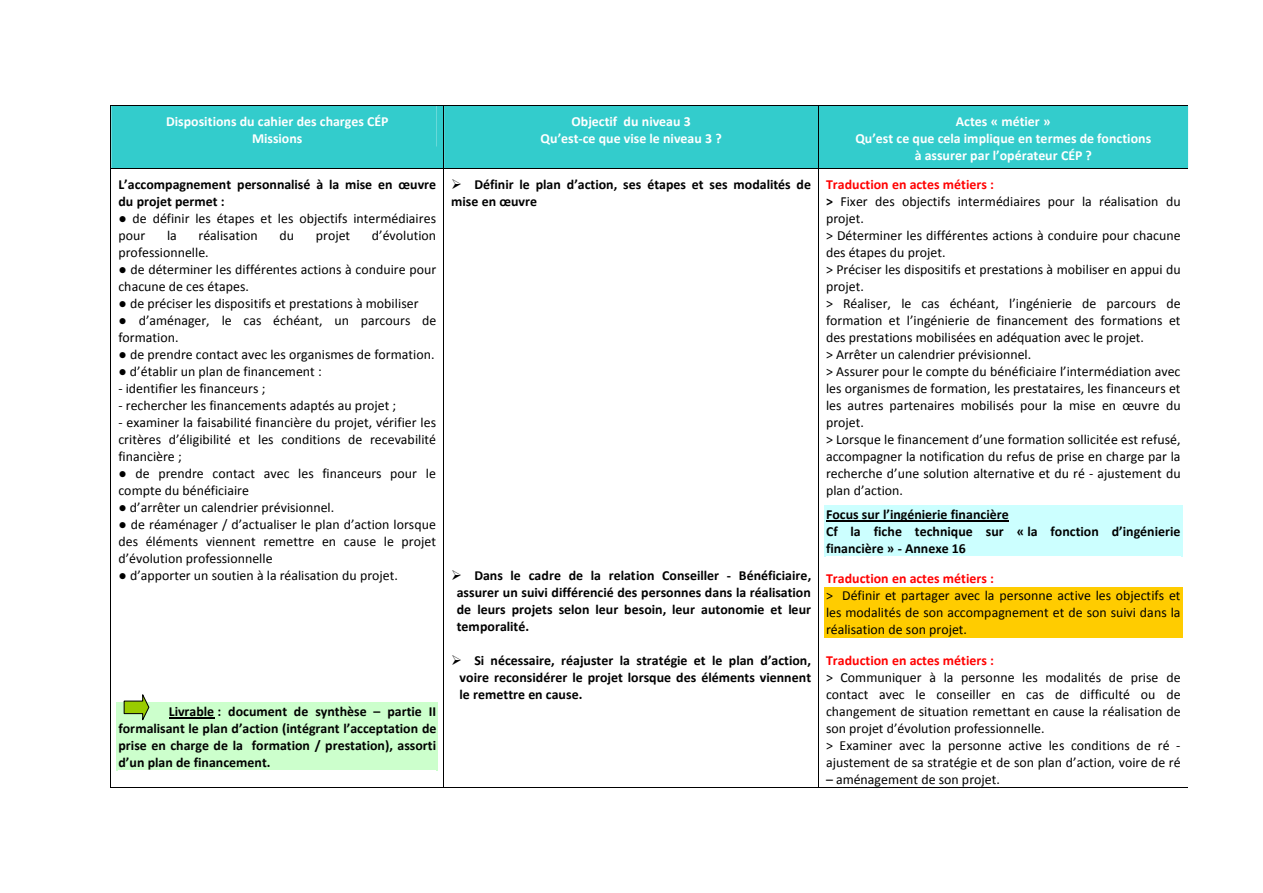
<style>
.page{position:relative;width:1263px;height:893px;background:#fff}
.page>*{position:absolute;margin:0;border:0;box-sizing:border-box;transform-origin:0 0}
.t1{font:13.8px/17px "Calibri";color:#000}
.t2{font:700 13.8px/17px "Calibri";color:#000}
.t3{font:700 13.8px/17.1px "Calibri";color:#fff;text-align:center}
.t4{font:700 13.8px "Calibri";color:#f00}
.s1{font-family:"Times New Roman"}
.s2{font-weight:700;color:#f00}
.s3{font-weight:700}
</style>
<div class="page">
<div style="left:116px;top:703px;width:322px;height:17px;background:#cfc"></div>
<hr style="left:169px;top:717px;width:45px;height:1px;background:#000">
<div style="left:116px;top:720px;width:322px;height:16px;background:#cfc"></div>
<div style="left:116px;top:736px;width:322px;height:17px;background:#cfc"></div>
<div style="left:116px;top:753px;width:322px;height:17px;background:#cfc"></div>
<div style="left:824px;top:505px;width:358px;height:18px;background:#cff"></div>
<hr style="left:826px;top:520px;width:183px;height:1px;background:#000">
<div style="left:824px;top:523px;width:358px;height:16px;background:#cff"></div>
<div style="left:824px;top:539px;width:358px;height:17px;background:#cff"></div>
<div style="left:824px;top:587px;width:358px;height:17px;background:#fc0"></div>
<div style="left:824px;top:604px;width:358px;height:17px;background:#fc0"></div>
<div style="left:824px;top:621px;width:358px;height:17px;background:#fc0"></div>
<div style="left:111px;top:105px;width:1077px;height:64px;background:#3cc"></div>
<hr style="left:819px;top:169px;width:368px;height:1px;background:#000">
<hr style="left:111px;top:169px;width:1px;height:619px;background:#000">
<hr style="left:111px;top:788px;width:332px;height:1px;background:#000">
<hr style="left:443px;top:169px;width:1px;height:619px;background:#000">
<hr style="left:444px;top:788px;width:374px;height:1px;background:#000">
<hr style="left:818px;top:169px;width:1px;height:619px;background:#000">
<hr style="left:819px;top:788px;width:369px;height:1px;background:#000">
<svg style="left:123px;top:694px;width:27px;height:27px"></svg>
<p class="t3" style="left:166px;top:114px;width:224px">Dispositions du cahier des charges CÉP<br>Missions</p>
<p class="t3" style="left:541px;top:114px;width:183px">Objectif du niveau 3<br>Qu’est-ce que vise le niveau 3 ?</p>
<p class="t3" style="left:855px;top:114px;width:297px">Actes « métier »<br>Qu’est ce que cela implique en termes de fonctions à assurer par l’opérateur CÉP ?</p>
<p class="t2" style="left:118px;top:177px;width:319px">L’accompagnement personnalisé à la mise en œuvre du projet permet :</p>
<p class="t1" style="left:118px;top:211px;width:319px"><span class="s1">●</span> de définir les étapes et les objectifs intermédiaires pour</p>
<p class="t2" style="left:451px;top:177px;width:361px;text-indent:23px">Définir le plan d’action, ses étapes et ses modalités de mise en œuvre</p>
<p class="t1" style="left:826px;top:177px;width:356px"><span class="s2">Traduction en actes métiers :<br></span><span class="s3">&gt;</span> Fixer des objectifs intermédiaires pour la réalisation du projet.<br>&gt; Déterminer les différentes actions à conduire pour chacune des étapes du projet.<br>&gt; Préciser les dispositifs et prestations à mobiliser en appui du projet.<br>&gt; Réaliser, le cas échéant, l’ingénierie de parcours de formation et l’ingénierie de financement des formations et des prestations mobilisées en adéquation avec le projet.<br>&gt; Arrêter un calendrier prévisionnel.<br>&gt; Assurer pour le compte du bénéficiaire l’intermédiation avec les organismes de formation, les prestataires, les financeurs et les autres partenaires mobilisés pour la mise en œuvre du projet.<br>&gt; Lorsque le financement d’une formation sollicitée est refusé, accompagner la notification du refus de prise en charge par la recherche d’une solution alternative et du ré - ajustement du plan d’action.</p>
<p class="t2" style="left:826px;top:507px;width:356px">Focus sur l’ingénierie financière<br>Cf la fiche technique sur « la fonction d’ingénierie financière » - Annexe 16</p>
<p class="t4" style="left:826px;top:573px;width:169px">Traduction en actes métiers :</p>
<p class="t1" style="left:826px;top:588px;width:356px;text-align:justify">&gt; Définir et partager avec la personne active les objectifs et les modalités de son accompagnement et de son suivi dans la réalisation de son projet.</p>
<p class="t4" style="left:826px;top:654px;width:169px">Traduction en actes métiers :</p>
<p class="t1" style="left:826px;top:670px;width:356px">&gt; Communiquer à la personne les modalités de prise de contact avec le conseiller en cas de difficulté ou de changement de situation remettant en cause la réalisation de son projet d’évolution professionnelle.<br>&gt; Examiner avec la personne active les conditions de ré - ajustement de sa stratégie et de son plan d’action, voire de ré</p>
<p class="t1" style="left:826px;top:772px;width:176px">– aménagement de son projet.</p>
<p class="t1" style="left:167px;top:228px;width:11px">la</p>
<p class="t1" style="left:199px;top:228px;width:61px">réalisation</p>
<p class="t1" style="left:280px;top:228px;width:16px">du</p>
<p class="t1" style="left:316px;top:228px;width:36px">projet</p>
<p class="t1" style="left:372px;top:228px;width:66px">d’évolution</p>
<p class="t1" style="left:118px;top:245px;width:92px">professionnelle.</p>
<p class="t1" style="left:118px;top:262px;width:319px"><span class="s1">●</span> de déterminer les différentes actions à conduire pour chacune de ces étapes.</p>
<p class="t1" style="left:118px;top:296px;width:302px"><span class="s1">●</span> de préciser les dispositifs et prestations à mobiliser</p>
<p class="t1" style="left:118px;top:313px;width:319px"><span class="s1">●</span> d’aménager, le cas échéant, un parcours de formation.</p>
<p class="t1" style="left:118px;top:347px;width:318px"><span class="s1">●</span> de prendre contact avec les organismes de formation.</p>
<p class="t1" style="left:118px;top:364px;width:205px"><span class="s1">●</span> d’établir un plan de financement :</p>
<p class="t1" style="left:118px;top:381px;width:148px">- identifier les financeurs ;</p>
<p class="t1" style="left:118px;top:398px;width:279px">- rechercher les financements adaptés au projet ;</p>
<p class="t1" style="left:118px;top:415px;width:319px;text-align:justify">- examiner la faisabilité financière du projet, vérifier les critères d’éligibilité et les conditions de recevabilité financière ;</p>
<p class="t1" style="left:118px;top:466px;width:319px"><span class="s1">●</span> de prendre contact avec les financeurs pour le compte du bénéficiaire</p>
<p class="t1" style="left:118px;top:500px;width:217px"><span class="s1">●</span> d’arrêter un calendrier prévisionnel.</p>
<p class="t1" style="left:118px;top:517px;width:319px;text-align:justify"><span class="s1">●</span> de réaménager / d’actualiser le plan d’action lorsque des éléments viennent remettre en cause le projet d’évolution professionnelle</p>
<p class="t1" style="left:118px;top:568px;width:281px"><span class="s1">●</span> d’apporter un soutien à la réalisation du projet.</p>
<p class="t2" style="left:457px;top:568px;width:356px;text-align:justify;text-indent:18px">Dans le cadre de la relation Conseiller - Bénéficiaire, assurer un suivi différencié des personnes dans la réalisation de leurs projets selon leur besoin, leur autonomie et leur temporalité.</p>
<p class="t2" style="left:460px;top:653px;width:353px;text-align:justify;text-indent:15px">Si nécessaire, réajuster la stratégie et le plan d’action, voire reconsidérer le projet lorsque des éléments viennent le remettre en cause.</p>
<p class="t2" style="left:118px;top:704px;width:320px;text-align:justify;text-indent:50px">Livrable : document de synthèse – partie II formalisant le plan d’action (intégrant l’acceptation de prise en charge de la formation / prestation), assorti d’un plan de financement.</p>
</div>
